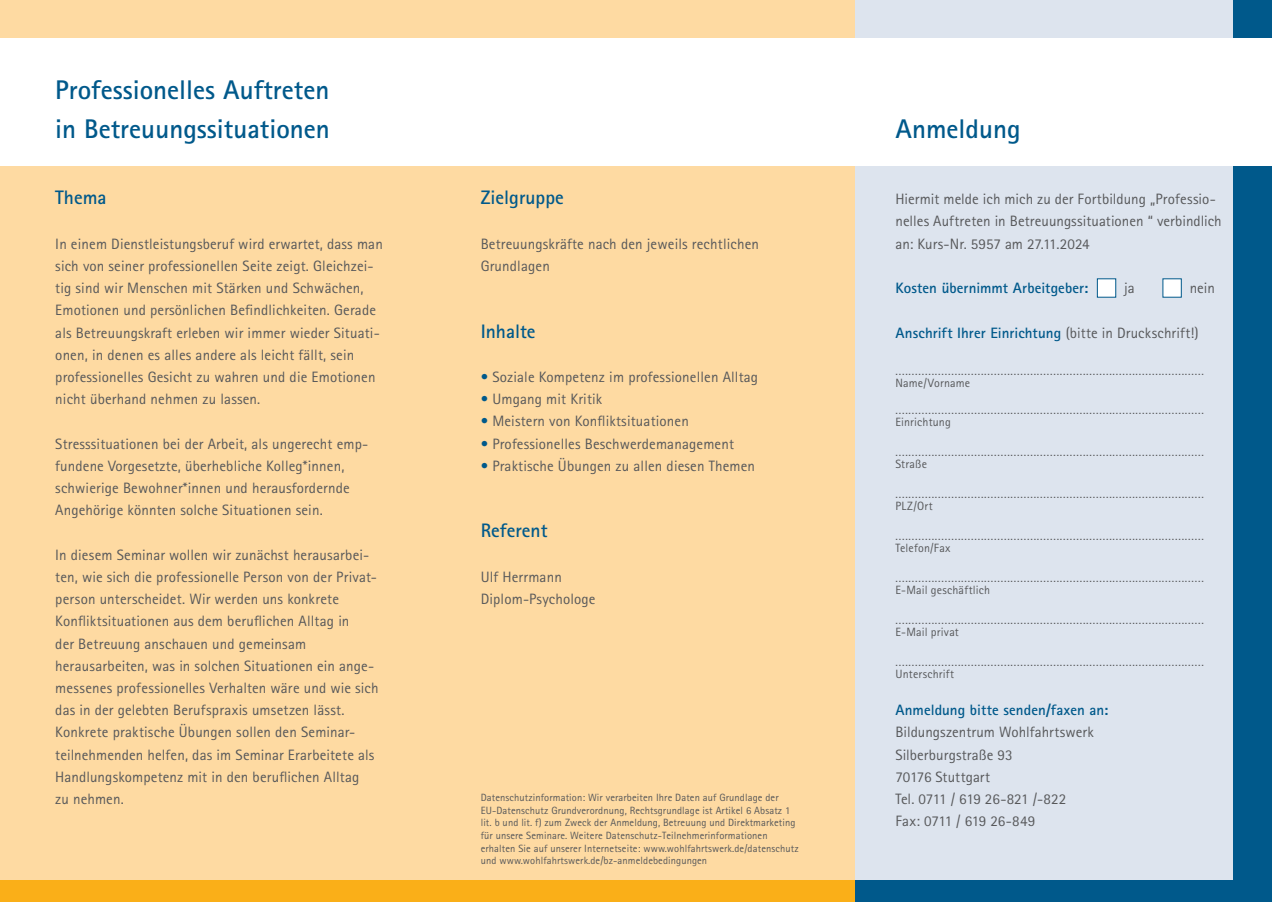
<style>
.page{position:relative;width:1272px;height:902px;background:#fff}
.page>*{position:absolute;margin:0;border:0;box-sizing:border-box;transform-origin:0 0}
.t1{font:700 27px/39px "Rotis Sans Serif Std";color:#00598b}
.t2{font:700 19.5px "Rotis Sans Serif Std";color:#00598b}
.t3{font:15px/22.2px "Rotis Sans Serif Std";letter-spacing:.01em;color:#57585a}
.t4{font:700 15px "Rotis Sans Serif Std";color:#00598b}
.t5{font:12px/12px "Rotis Sans Serif Std";letter-spacing:.015em;color:#57585a}
.t6{font:10.5px/12.6px "Rotis Sans Serif Std";letter-spacing:.01em;color:#57585a}
.s1{color:#00598b}
.s2{font-weight:400;color:#57585a}
</style>
<div class="page">
<div style="left:0;top:0;width:1271px;height:901px;background:#fedaa2"></div>
<div style="left:855px;top:0;width:416px;height:901px;background:#dde4ee"></div>
<div style="left:0;top:880px;width:855px;height:21px;background:#faaf18"></div>
<div style="left:855px;top:880px;width:416px;height:21px;background:#00598b"></div>
<div style="left:1233px;top:0;width:38px;height:901px;background:#00598b"></div>
<div style="left:1096px;top:278px;width:20px;height:19px;background:#fff"></div>
<div style="left:1162px;top:278px;width:19px;height:19px;background:#fff"></div>
<div style="left:0;top:38px;width:1271px;height:128px;background:#fff"></div>
<h1 class="t1" style="left:55px;top:70px;width:276px">Professionelles Auftreten in Betreuungssituationen</h1>
<h2 class="t2" style="left:55px;top:185px;width:53px">Thema</h2>
<p class="t3" style="left:55px;top:232px;width:329px">In einem Dienstleistungsberuf wird erwartet, dass man sich von seiner professionellen Seite zeigt. Gleichzei&shy;tig sind wir Menschen mit Stärken und Schwächen, Emotionen und persönlichen Befindlichkeiten. Gerade als Betreuungskraft erleben wir immer wieder Situati&shy;onen, in denen es alles andere als leicht fällt, sein professionelles Gesicht zu wahren und die Emotionen nicht überhand nehmen zu lassen.</p>
<p class="t3" style="left:55px;top:432px;width:314px">Stresssituationen bei der Arbeit, als ungerecht emp&shy;fundene Vorgesetzte, überhebliche Kolleg*innen, schwierige Bewohner*innen und herausfordernde Angehörige könnten solche Situationen sein.</p>
<p class="t3" style="left:55px;top:543px;width:325px">In diesem Seminar wollen wir zunächst herausarbei&shy;ten, wie sich die professionelle Person von der Privat&shy;person unterscheidet. Wir werden uns konkrete Konfliktsituationen aus dem beruflichen Alltag in<br>der Betreuung anschauen und gemeinsam herausarbeiten, was in solchen Situationen ein ange&shy;messenes professionelles Verhalten wäre und wie sich das in der gelebten Berufspraxis umsetzen lässt.<br>Konkrete praktische Übungen sollen den Seminar&shy;teilnehmenden helfen, das im Seminar Erarbeitete als Handlungskompetenz mit in den beruflichen Alltag<br>zu nehmen.</p>
<h2 class="t2" style="left:480px;top:185px;width:85px">Zielgruppe</h2>
<p class="t3" style="left:480px;top:232px;width:280px">Betreuungskräfte nach den jeweils rechtlichen<br>Grundlagen</p>
<h2 class="t2" style="left:480px;top:318px;width:56px">Inhalte</h2>
<p class="t3" style="left:480px;top:366px;width:279px"><span class="s1">•</span> Soziale Kompetenz im professionellen Alltag</p>
<p class="t3" style="left:480px;top:388px;width:123px"><span class="s1">•</span> Umgang mit Kritik</p>
<p class="t3" style="left:480px;top:410px;width:210px"><span class="s1">•</span> Meistern von Konfliktsituationen</p>
<p class="t3" style="left:480px;top:432px;width:255px"><span class="s1">•</span> Professionelles Beschwerdemanagement</p>
<p class="t3" style="left:480px;top:454px;width:276px"><span class="s1">•</span> Praktische Übungen zu allen diesen Themen</p>
<h2 class="t2" style="left:480px;top:518px;width:68px">Referent</h2>
<p class="t3" style="left:480px;top:565px;width:116px">Ulf Herrmann<br>Diplom-Psychologe</p>
<p class="t6" style="left:480px;top:791px;width:319px">Datenschutzinformation: Wir verarbeiten Ihre Daten auf Grundlage der EU-Datenschutz Grundverordnung, Rechtsgrundlage ist Artikel 6 Absatz 1 lit. b und lit. f) zum Zweck der Anmeldung, Betreuung und Direktmarketing für unsere Seminare. Weitere Datenschutz-Teilnehmerinformationen erhalten Sie auf unserer Internetseite: www.wohlfahrtswerk.de/datenschutz und www.wohlfahrtswerk.de/bz-anmeldebedingungen</p>
<h1 class="t1" style="left:895px;top:109px;width:127px">Anmeldung</h1>
<p class="t3" style="left:895px;top:188px;width:328px">Hiermit melde ich mich zu der Fortbildung „Professio&shy;nelles Auftreten in Betreuungssituationen “ verbindlich an: Kurs-Nr. 5957 am 27.11.2024</p>
<p class="t4" style="left:895px;top:278px;width:194px">Kosten übernimmt Arbeitgeber:</p>
<p class="t3" style="left:1124px;top:277px;width:12px">ja</p>
<p class="t3" style="left:1189px;top:277px;width:27px">nein</p>
<p class="t4" style="left:895px;top:323px;width:304px">Anschrift Ihrer Einrichtung <span class="s2">(bitte in Druckschrift!)</span></p>
<p class="t5" style="left:895px;top:365px;width:310px">..............................................................................................<br>Name/Vorname</p>
<p class="t5" style="left:895px;top:404px;width:310px">..............................................................................................<br>Einrichtung</p>
<p class="t5" style="left:895px;top:446px;width:310px">..............................................................................................<br>Straße</p>
<p class="t5" style="left:895px;top:488px;width:310px">..............................................................................................<br>PLZ/Ort</p>
<p class="t5" style="left:895px;top:530px;width:310px">..............................................................................................<br>Telefon/Fax</p>
<p class="t5" style="left:895px;top:572px;width:310px">..............................................................................................<br>E-Mail geschäftlich</p>
<p class="t5" style="left:895px;top:614px;width:310px">..............................................................................................<br>E-Mail privat</p>
<p class="t5" style="left:895px;top:656px;width:310px">..............................................................................................<br>Unterschrift</p>
<p class="t4" style="left:895px;top:700px;width:214px">Anmeldung bitte senden/faxen an:</p>
<p class="t3" style="left:895px;top:721px;width:200px">Bildungszentrum Wohlfahrtswerk<br>Silberburgstraße 93<br>70176 Stuttgart<br>Tel. 0711 / 619 26-821 /-822<br>Fax: 0711 / 619 26-849</p>
</div>
